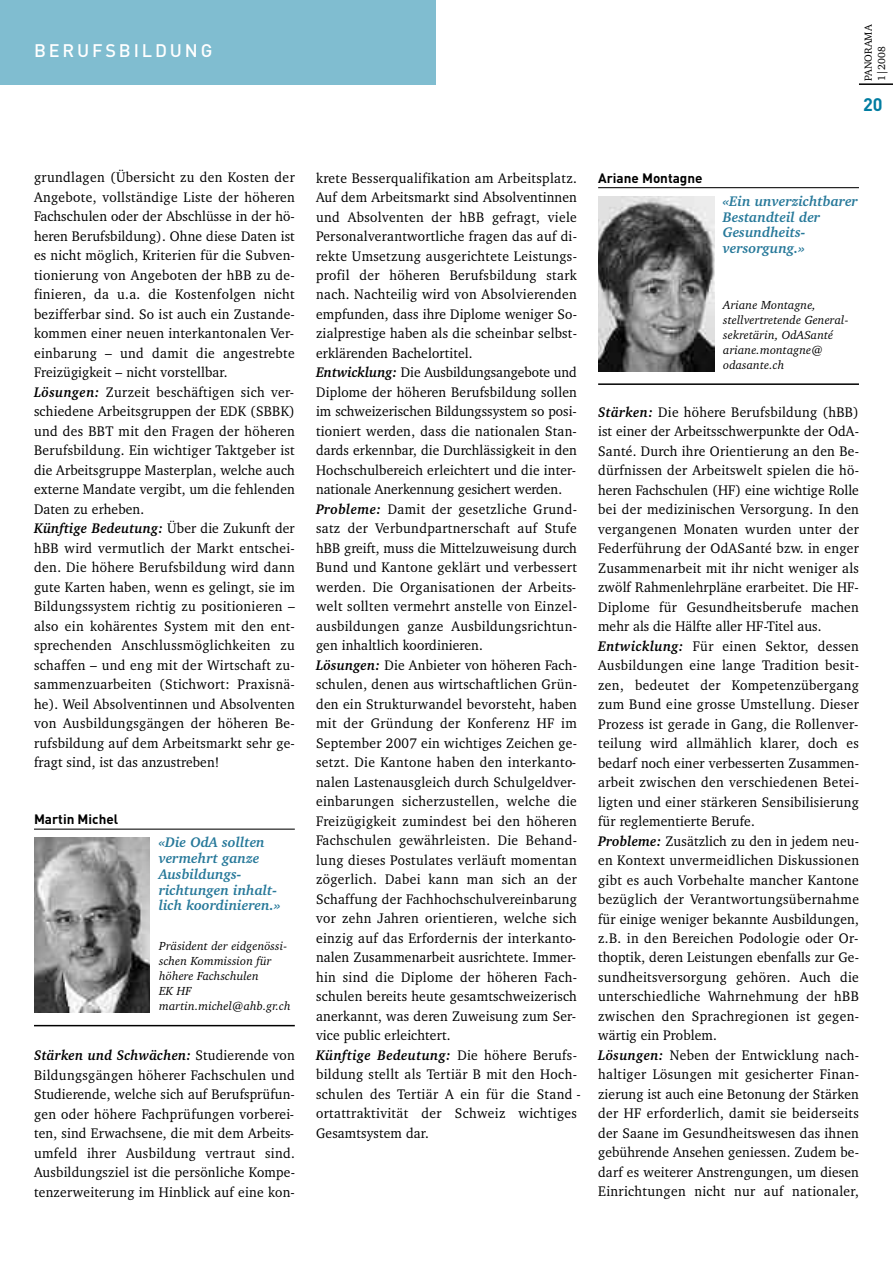
<style>
.page{position:relative;width:893px;height:1263px;background:#fff}
.page>*{position:absolute;margin:0;border:0;box-sizing:border-box;transform-origin:0 0}
.t1{font:500 18px "DIN";letter-spacing:.16em;color:#fff}
.t2{font:700 18px "DIN";color:#007ca1}
.t3{font:14.25px/19.5px "Charter IT Cby BT";letter-spacing:.02em;color:#000;scale:.95 1}
.t4{font:italic 700 14.25px/15.8px "Charter IT Cby BT";color:#27799a}
.t5{font:700 13.5px "DIN";color:#000}
.t6{font:italic 12px/15px "Charter IT Cby BT";letter-spacing:.01em;color:#000}
.t7{font:10.5px/13.5px "Charter IT Cby BT";color:#000}
.s1{font-weight:700;font-style:italic}
</style>
<div class="page">
<hr style="left:859px;top:83px;width:34px;height:2px;background:#000">
<div style="left:0;top:0;width:436px;height:85px;background:#80bdd0"></div>
<hr style="left:34px;top:829px;width:261px;height:1px;background:#000">
<img style="left:34px;top:838px;width:116px;height:175px">
<hr style="left:34px;top:1025px;width:261px;height:1px;background:#000">
<hr style="left:598px;top:187px;width:261px;height:1px;background:#000">
<img style="left:598px;top:196px;width:116px;height:175px">
<hr style="left:598px;top:383px;width:261px;height:2px;background:#000">
<p class="t1" style="left:34px;top:40px;width:164px">ARBEITSMARKT</p>
<p class="t1" style="left:34px;top:40px;width:180px">BERUFSBILDUNG</p>
<p class="t7" style="left:862px;top:81px;width:58px;rotate:-90deg">PANORAMA<br>1|2008</p>
<p class="t2" style="left:863px;top:94px;width:21px">20</p>
<p class="t3" style="left:34px;top:169px;width:276px">grundlagen (Übersicht zu den Kosten der Angebote, vollständige Liste der höheren Fachschulen oder der Abschlüsse in der hö&shy;heren Berufsbildung). Ohne diese Daten ist es nicht möglich, Kriterien für die Subven&shy;tionierung von Angeboten der hBB zu de - finieren, da u.a. die Kostenfolgen nicht bezifferbar sind. So ist auch ein Zustande&shy;kommen einer neuen interkantonalen Ver&shy;einbarung – und damit die angestrebte Freizügigkeit – nicht vorstellbar.<br><span class="s1">Lösungen:</span> Zurzeit beschäftigen sich ver&shy;schiedene Arbeitsgruppen der EDK (SBBK) und des BBT mit den Fragen der höheren Berufsbildung. Ein wichtiger Taktgeber ist die Arbeitsgruppe Masterplan, welche auch externe Mandate vergibt, um die fehlenden Daten zu erheben.<br><span class="s1">Künftige Bedeutung:</span> Über die Zukunft der hBB wird vermutlich der Markt entschei&shy;den. Die höhere Berufsbildung wird dann gute Karten haben, wenn es gelingt, sie im Bildungssystem richtig zu positionieren – also ein kohärentes System mit den ent&shy;sprechenden Anschlussmöglichkeiten zu schaffen – und eng mit der Wirtschaft zu&shy;sammenzuarbeiten (Stichwort: Praxisnä&shy;he). Weil Absolventinnen und Absolventen von Ausbildungsgängen der höheren Be&shy;rufsbildung auf dem Arbeitsmarkt sehr ge&shy;fragt sind, ist das anzustreben!</p>
<p class="t5" style="left:34px;top:812px;width:86px">Martin Michel</p>
<p class="t4" style="left:159px;top:836px;width:123px">«Die OdA sollten vermehrt ganze<br>Ausbildungs - richtungen inhalt&shy;lich koordinieren.»</p>
<p class="t6" style="left:159px;top:940px;width:133px">Präsident der eidgenössi&shy;schen Kommission für höhere Fachschulen<br>EK HF martin.michel@ahb.gr.ch</p>
<p class="t3" style="left:34px;top:1047px;width:276px;text-align:justify"><span class="s1">Stärken und Schwächen:</span> Studierende von Bildungsgängen höherer Fachschulen und Studierende, welche sich auf Berufsprüfun&shy;gen oder höhere Fachprüfungen vorberei&shy;ten, sind Erwachsene, die mit dem Arbeits&shy;umfeld ihrer Ausbildung vertraut sind.<br>Ausbildungsziel ist die persönliche Kompe&shy;tenzerweiterung im Hinblick auf eine kon-</p>
<p class="t3" style="left:316px;top:169px;width:280px">krete Besserqualifikation am Arbeitsplatz.<br>Auf dem Arbeitsmarkt sind Absolventinnen und Absolventen der hBB gefragt, viele Personalverantwortliche fragen das auf di&shy;rekte Umsetzung ausgerichtete Leistungs&shy;profil der höheren Berufsbildung stark nach. Nachteilig wird von Absolvierenden empfunden, dass ihre Diplome weniger So&shy;zialprestige haben als die scheinbar selbst&shy;erklärenden Bachelortitel.<br><span class="s1">Entwicklung:</span> Die Ausbildungsangebote und Diplome der höheren Berufsbildung sollen im schweizerischen Bildungssystem so posi&shy;tioniert werden, dass die nationalen Stan&shy;dards erkennbar, die Durchlässigkeit in den Hochschulbereich erleichtert und die inter&shy;nationale Anerkennung gesichert werden.<br><span class="s1">Probleme:</span> Damit der gesetzliche Grund&shy;satz der Verbundpartnerschaft auf Stufe hBB greift, muss die Mittelzuweisung durch Bund und Kantone geklärt und verbessert werden. Die Organisationen der Arbeits&shy;welt sollten vermehrt anstelle von Einzel&shy;ausbildungen ganze Ausbildungsrichtun&shy;gen inhaltlich koordinieren.<br><span class="s1">Lösungen:</span> Die Anbieter von höheren Fach&shy;schulen, denen aus wirtschaftlichen Grün&shy;den ein Strukturwandel bevorsteht, haben mit der Gründung der Konferenz HF im September 2007 ein wichtiges Zeichen ge&shy;setzt. Die Kantone haben den interkanto&shy;nalen Lastenausgleich durch Schulgeldver&shy;einbarungen sicherzustellen, welche die Freizügigkeit zumindest bei den höheren Fachschulen gewährleisten. Die Behand&shy;lung dieses Postulates verläuft momentan zögerlich. Dabei kann man sich an der Schaffung der Fachhochschulvereinbarung vor zehn Jahren orientieren, welche sich einzig auf das Erfordernis der interkanto&shy;nalen Zusammenarbeit ausrichtete. Immer&shy;hin sind die Diplome der höheren Fach&shy;schulen bereits heute gesamtschweizerisch anerkannt, was deren Zuweisung zum Ser&shy;vice public erleichtert.<br><span class="s1">Künftige Bedeutung:</span> Die höhere Berufs - bildung stellt als Tertiär B mit den Hoch&shy;schulen des Tertiär A ein für die Stand - ortattraktivität der Schweiz wichtiges Gesamt system dar.</p>
<p class="t5" style="left:598px;top:170px;width:106px">Ariane Montagne</p>
<p class="t4" style="left:723px;top:194px;width:137px">«Ein unverzichtbarer<br>Bestandteil der<br>Gesundheits - versorgung.»</p>
<p class="t6" style="left:723px;top:298px;width:127px">Ariane Montagne, stellvertretende General - sekretärin, OdASanté ariane.montagne@ odasante.ch</p>
<p class="t3" style="left:598px;top:403px;width:276px"><span class="s1">Stärken:</span> Die höhere Berufsbildung (hBB) ist einer der Arbeitsschwerpunkte der OdA-Santé. Durch ihre Orientierung an den Be&shy;dürfnissen der Arbeitswelt spielen die hö&shy;heren Fachschulen (HF) eine wichtige Rolle bei der medizinischen Versorgung. In den vergangenen Monaten wurden unter der Federführung der OdASanté bzw. in enger Zusammenarbeit mit ihr nicht weniger als zwölf Rahmenlehrpläne erarbeitet. Die HF-Diplome für Gesundheitsberufe machen mehr als die Hälfte aller HF-Titel aus.<br><span class="s1">Entwicklung:</span> Für einen Sektor, dessen Ausbildungen eine lange Tradition besit&shy;zen, bedeutet der Kompetenzübergang zum Bund eine grosse Umstellung. Dieser Prozess ist gerade in Gang, die Rollenver&shy;teilung wird allmählich klarer, doch es bedarf noch einer verbesserten Zusammen&shy;arbeit zwischen den verschiedenen Betei&shy;ligten und einer stärkeren Sensibilisierung für reglementierte Berufe.<br><span class="s1">Probleme:</span> Zusätzlich zu den in jedem neu&shy;en Kontext unvermeidlichen Diskussionen gibt es auch Vorbehalte mancher Kantone bezüglich der Verantwortungsübernahme für einige weniger bekannte Ausbildungen, z.B. in den Bereichen Podologie oder Or&shy;thoptik, deren Leistungen ebenfalls zur Ge&shy;sundheitsversorgung gehören. Auch die unterschiedliche Wahrnehmung der hBB zwischen den Sprachregionen ist gegen&shy;wärtig ein Problem.<br><span class="s1">Lösungen:</span> Neben der Entwicklung nach&shy;haltiger Lösungen mit gesicherter Finan&shy;zierung ist auch eine Betonung der Stärken der HF erforderlich, damit sie beiderseits der Saane im Gesundheitswesen das ihnen gebührende Ansehen geniessen. Zudem be&shy;darf es weiterer Anstrengungen, um diesen Einrichtungen nicht nur auf nationaler,</p>
</div>
